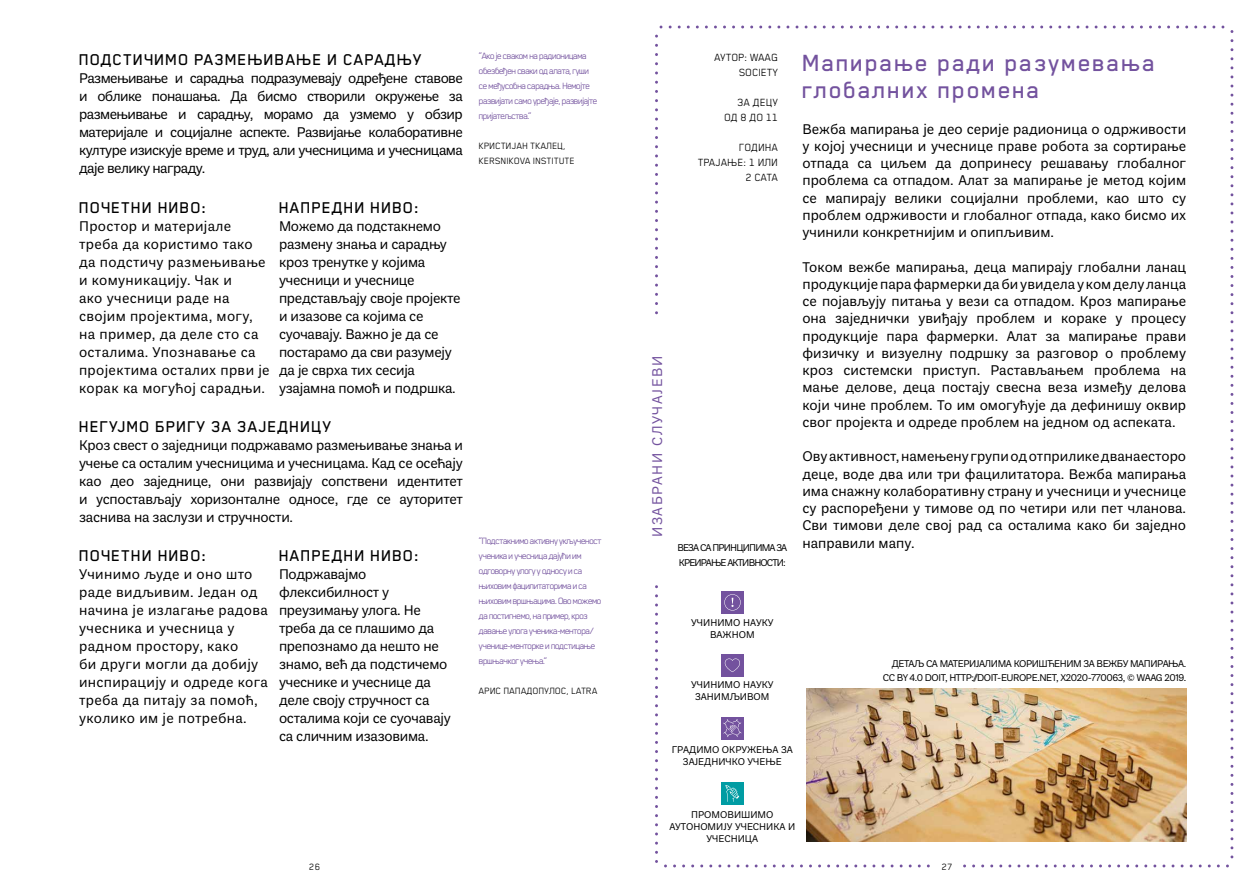
<style>
.page{position:relative;width:1259px;height:893px;background:#fff}
.page>*{position:absolute;margin:0;border:0;box-sizing:border-box;transform-origin:0 0}
.t1{font:500 27px/27px "Blender Pro";letter-spacing:.055em;color:#73529e}
.t2{font:500 18px "Blender Pro";letter-spacing:.04em;color:#000}
.t3{font:15px/17.2px "Plan Grotesque Pro";color:#000;text-align:justify}
.t4{font:15px/18px "Plan Grotesque Pro";letter-spacing:-.02em;color:#000}
.t5{font:15px/18px "Plan Grotesque Pro";letter-spacing:.02em;color:#000}
.t6{font:15px "Plan Grotesque Pro";letter-spacing:.105em;color:#73529e}
.t7{font:12px/15px "Blender Pro";color:#000;text-align:right}
.t8{font:10.5px/15px "Blender Pro";letter-spacing:-.08em;color:#73529e}
.t9{font:10.5px/12px "Plan Grotesque Pro";color:#000;text-align:center}
.t10{font:10.5px/13.5px "Plan Grotesque Pro";letter-spacing:-.04em;color:#000;text-align:right}
.t11{font:10.5px/15px "Blender Pro";color:#000}
.t12{font:10.5px/15px "Plan Grotesque Pro";letter-spacing:-.08em;color:#000}
</style>
<div class="page">
<svg style="left:655px;top:596px;width:3px;height:266px"></svg>
<svg style="left:674px;top:864px;width:554px;height:3px"></svg>
<svg style="left:1230px;top:32px;width:3px;height:816px"></svg>
<svg style="left:661px;top:26px;width:553px;height:3px"></svg>
<svg style="left:655px;top:45px;width:3px;height:269px"></svg>
<div style="left:935px;top:860px;width:24px;height:11px;background:#fff"></div>
<div style="left:721px;top:782px;width:22px;height:22px;background:#009ca3"></div>
<svg style="left:725px;top:785px;width:14px;height:17px"></svg>
<div style="left:721px;top:591px;width:22px;height:22px;background:#73529e"></div>
<svg style="left:724px;top:594px;width:16px;height:16px"></svg>
<div style="left:721px;top:654px;width:22px;height:22px;background:#73529e"></div>
<svg style="left:724px;top:658px;width:16px;height:14px"></svg>
<div style="left:721px;top:717px;width:22px;height:22px;background:#73529e"></div>
<svg style="left:723px;top:719px;width:18px;height:18px"></svg>
<img style="left:806px;top:688px;width:380px;height:154px">
<p class="t2" style="left:79px;top:50px;width:345px">ПОДСТИЧИМО РАЗМЕЊИВАЊЕ И СAРАДЊУ</p>
<p class="t3" style="left:79px;top:69px;width:385px;line-height:18px">Размењивање и сарадња подразумевају одређене ставове и облике понашања. Да бисмо створили окружење за размењивање и сарадњу, морамо да узмемо у обзир материјале и социјалне аспекте. Развијање колаборативне културе изискује време и труд, али учесницима и учесницама даје велику награду.</p>
<p class="t2" style="left:79px;top:198px;width:129px">ПОЧЕТНИ НИВО:</p>
<p class="t5" style="left:79px;top:216px;width:192px">Простор и материјале треба да користимо тако да подстичу размењивање и комуникацију. Чак и<br>ако учесници раде на својим пројектима, могу, на пример, да деле сто са осталима. Упознавање са пројектима осталих први је корак ка могућој сарадњи.</p>
<p class="t2" style="left:279px;top:198px;width:142px">НАПРЕДНИ НИВО:</p>
<p class="t4" style="left:279px;top:216px;width:183px">Можемо да подстакнемо размену знања и сарадњу кроз тренутке у којима учесници и учеснице представљају своје пројекте и изазове са којима се суочавају. Важно је да се постарамо да сви разумеју да је сврха тих сесија узајамна помоћ и подршка.</p>
<p class="t2" style="left:79px;top:417px;width:254px">НЕГУЈМО БРИГУ ЗА ЗАЈЕДНИЦУ</p>
<p class="t3" style="left:79px;top:435px;width:385px;line-height:18px">Кроз свест о заједници подржавамо размењивање знања и учење са осталим учесницима и учесницама. Кад се осећају као део заједнице, они развијају сопствени идентитет и успостављају хоризонталне односе, где се ауторитет заснива на заслузи и стручности.</p>
<p class="t2" style="left:79px;top:546px;width:129px">ПОЧЕТНИ НИВО:</p>
<p class="t5" style="left:79px;top:564px;width:190px">Учинимо људе и оно што раде видљивим. Један од начина је излагање радова учесника и учесница у радном простору, како<br>би други могли да добију инспирацију и одреде кога треба да питају за помоћ, уколико им је потребна.</p>
<p class="t2" style="left:279px;top:546px;width:142px">НАПРЕДНИ НИВО:</p>
<p class="t4" style="left:279px;top:564px;width:173px">Подржавајмо флексибилност у преузимању улога. Не треба да се плашимо да препознамо да нешто не знамо, већ да подстичемо учеснике и учеснице да деле своју стручност са осталима који се суочавају са сличним изазовима.</p>
<p class="t8" style="left:479px;top:48px;width:120px">“Ако је сваком на радионицама обезбеђен сваки од алата, гуши се међусобна сарадња. Немојте развијати само уређаје, развијајте пријатељства.”</p>
<p class="t11" style="left:479px;top:138px;width:98px">КРИСТИЈАН ТКАЛЕЦ,<br>KERSNIKOVA INSTITUTE</p>
<p class="t8" style="left:479px;top:533px;width:125px">“Подстакнимо активну укљученост ученика и учесница дајући им одговорну улогу у односу и са њиховим фацилитаторима и са њиховим вршњацима. Ово можемо да постигнемо, на пример, кроз давање улога ученика-ментора/ ученице-менторке и подстицање вршњачког учења.”</p>
<p class="t11" style="left:479px;top:683px;width:120px">АРИС ПАПАДОПУЛОС, LATRA</p>
<p class="t6" style="left:646px;top:537px;width:183px;rotate:-90deg">ИЗАБРАНИ СЛУЧАЈЕВИ</p>
<p class="t7" style="left:714px;top:49px;width:65px">АУТОР: WAAG<br>SOCIETY</p>
<p class="t7" style="left:724px;top:94px;width:55px">ЗА ДЕЦУ<br>ОД 8 ДО 11</p>
<p class="t7" style="left:698px;top:139px;width:82px">ГОДИНА<br>ТРАЈАЊЕ: 1 ИЛИ<br>2 САТА</p>
<p class="t12" style="left:677px;top:539px;width:111px">ВЕЗА СА ПРИНЦИПИМА ЗА<br>КРЕИРАЊЕ АКТИВНОСТИ:</p>
<h1 class="t1" style="left:802px;top:49px;width:355px">Mапирање ради разумевања глобалних промена</h1>
<p class="t3" style="left:802px;top:119px;width:385px">Вежба мапирања је део серије радионица о одрживости у којој учесници и учеснице праве робота за сортирање отпада са циљем да допринесу решавању глобалног проблема са отпадом. Алат за мапирање је метод којим се мапирају велики социјални проблеми, као што су проблем одрживости и глобалног отпада, како бисмо их учинили конкретнијим и опипљивим.</p>
<p class="t3" style="left:802px;top:257px;width:385px">Током вежбе мапирања, деца мапирају глобални ланац продукције пара фармерки да би увидела у ком делу ланца се појављују питања у вези са отпадом. Кроз мапирање она заједнички увиђају проблем и кораке у процесу продукције пара фармерки. Алат за мапирање прави физичку и визуелну подршку за разговор о проблему кроз системски приступ. Растављањем проблема на мање делове, деца постају свесна веза између делова који чине проблем. То им омогућује да дефинишу оквир свог пројекта и одреде проблем на једном од аспеката.</p>
<p class="t3" style="left:802px;top:447px;width:385px">Ову активност, намењену групи од отприлике дванаесторо деце, воде два или три фацилитатора. Вежба мапирања има снажну колаборативну страну и учесници и учеснице су распоређени у тимове од по четири или пет чланова.<br>Сви тимови деле свој рад са осталима како би заједно направили мапу.</p>
<p class="t9" style="left:691px;top:615px;width:84px">УЧИНИМО НАУКУ<br>ВАЖНОМ</p>
<p class="t9" style="left:691px;top:678px;width:84px">УЧИНИМО НАУКУ<br>ЗАНИМЉИВОМ</p>
<p class="t9" style="left:672px;top:742px;width:122px">ГРАДИМО ОКРУЖЕЊА ЗА<br>ЗАЈЕДНИЧКО УЧЕЊЕ</p>
<p class="t9" style="left:669px;top:808px;width:127px">ПРОМОВИШИМО<br>АУТОНОМИЈУ УЧЕСНИКА И<br>УЧЕСНИЦА</p>
<p class="t10" style="left:883px;top:656px;width:305px">ДЕТАЉ СА МАТЕРИЈАЛИМА КОРИШЋЕНИМ ЗА ВЕЖБУ МАПИРАЊА.<br>CC BY 4.0 DOIT, HTTP:/DOIT-EUROPE.NET, Х2020-770063, © WAAG 2019.</p>
<p class="t11" style="left:309px;top:859px;width:13px">26</p>
<p class="t11" style="left:942px;top:859px;width:12px">27</p>
</div>
